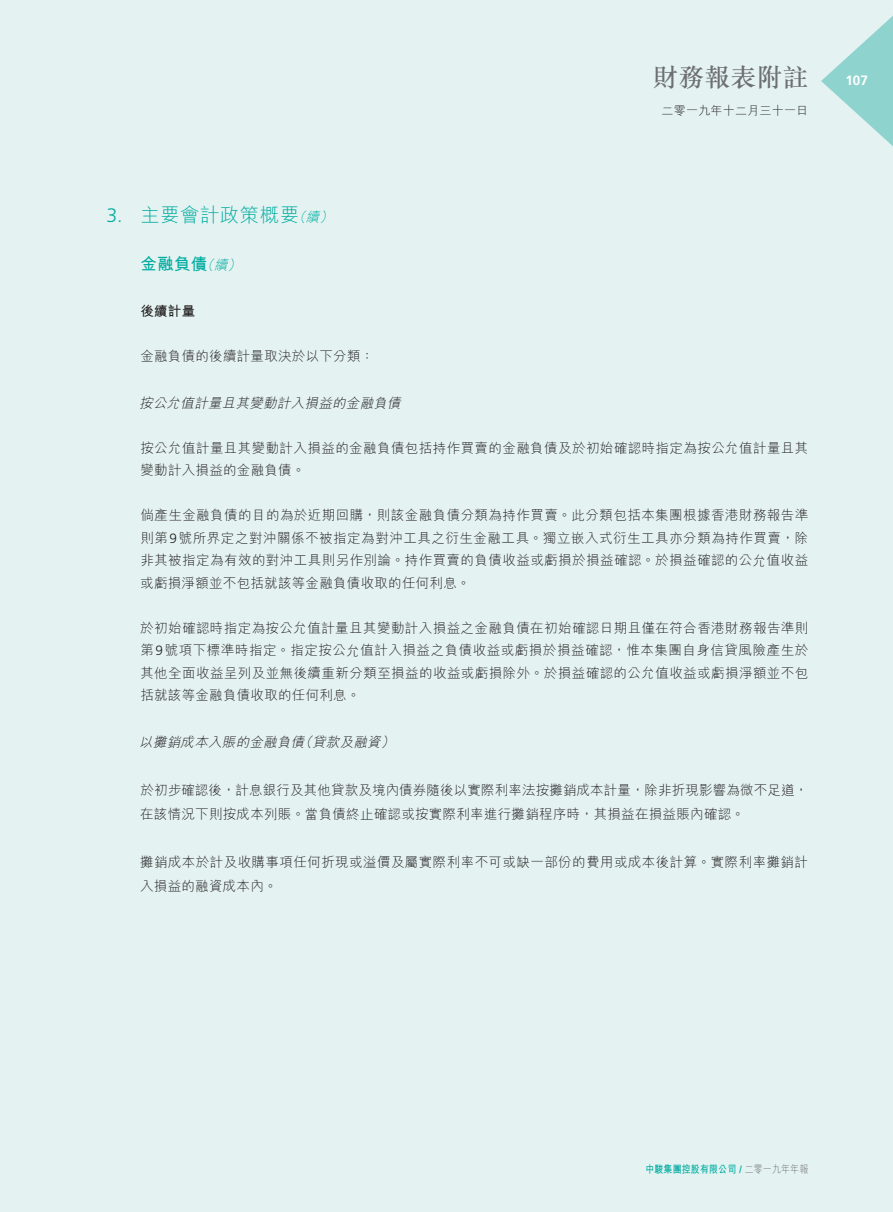
<style>
.page{position:relative;width:893px;height:1212px;background:#fff}
.page>*{position:absolute;margin:0;border:0;box-sizing:border-box;transform-origin:0 0}
.t1{font:25.5px "M Sung HK Medium E Ten B5 H";letter-spacing:.02em;color:#6d6e70}
.t2{font:19.5px "M Hei HK Light E Ten B5 H";letter-spacing:.02em;color:#00aca1}
.t3{font:16.5px "M Hei HK Bold E Ten B5 H";color:#00aca1}
.t4{font:13.5px/22.5px "M Hei HK Light E Ten B5 H";letter-spacing:.02em;color:#231f20}
.t5{font:italic 13.5px "M Hei HK Light E Ten B5 H";color:#231f20}
.t6{font:13.5px "M Hei HK Bold E Ten B5 H";color:#231f20}
.t7{font:700 13.5px "Frutiger LT Std";color:#fff}
.t8{font:12px "M Hei HK Light E Ten B5 H";letter-spacing:.02em;color:#231f20}
.t9{font:10.5px "M Hei HK Bold E Ten B5 H";letter-spacing:.02em;color:#00aca1;scale:.85 1}
.s1{font-family:"Frutiger LT Std";font-weight:300}
.s2{font-style:italic;font-size:13.5px}
.s3{font-family:"M Hei HK Light E Ten B5 H";font-style:italic;font-size:13.5px}
.s4{font-family:"Frutiger LT Std";font-weight:700;font-stretch:condensed}
.s5{font-family:"M Hei HK Light E Ten B5 H";color:#6d6e70}
</style>
<div class="page">
<div style="left:0;top:0;width:892px;height:1212px;background:#e4f3f1"></div>
<svg style="left:821px;top:17px;width:71px;height:128px"></svg>
<h1 class="t1" style="left:652px;top:68px;width:157px">財務報表附註</h1>
<p class="t8" style="left:661px;top:106px;width:148px">二零一九年十二月三十一日</p>
<h2 class="t2" style="left:106px;top:207px;width:230px"><span class="s1">3.</span> 主要會計政策概要<span class="s2">（續）</span></h2>
<p class="t3" style="left:140px;top:257px;width:105px">金融負債<span class="s3">（續）</span></p>
<p class="t6" style="left:140px;top:306px;width:56px">後續計量</p>
<p class="t4" style="left:140px;top:347px;width:235px">金融負債的後續計量取決於以下分類：</p>
<p class="t5" style="left:139px;top:398px;width:265px">按公允值計量且其變動計入損益的金融負債</p>
<p class="t4" style="left:140px;top:438px;width:669px">按公允值計量且其變動計入損益的金融負債包括持作買賣的金融負債及於初始確認時指定為按公允值計量且其變動計入損益的金融負債。</p>
<p class="t4" style="left:140px;top:506px;width:669px;text-align:justify">倘產生金融負債的目的為於近期回購，則該金融負債分類為持作買賣。此分類包括本集團根據香港財務報告準則第<span class="s1">9</span>號所界定之對沖關係不被指定為對沖工具之衍生金融工具。獨立嵌入式衍生工具亦分類為持作買賣，除非其被指定為有效的對沖工具則另作別論。持作買賣的負債收益或虧損於損益確認。於損益確認的公允值收益或虧損淨額並不包括就該等金融負債收取的任何利息。</p>
<p class="t4" style="left:140px;top:618px;width:669px;text-align:justify">於初始確認時指定為按公允值計量且其變動計入損益之金融負債在初始確認日期且僅在符合香港財務報告準則第<span class="s1">9</span>號項下標準時指定。指定按公允值計入損益之負債收益或虧損於損益確認，惟本集團自身信貸風險產生於其他全面收益呈列及並無後續重新分類至損益的收益或虧損除外。於損益確認的公允值收益或虧損淨額並不包括就該等金融負債收取的任何利息。</p>
<p class="t5" style="left:139px;top:737px;width:259px">以攤銷成本入賬的金融負債（貸款及融資）</p>
<p class="t4" style="left:140px;top:779px;width:669px;line-height:24px">於初步確認後，計息銀行及其他貸款及境內債券隨後以實際利率法按攤銷成本計量，除非折現影響為微不足道，在該情況下則按成本列賬。當負債終止確認或按實際利率進行攤銷程序時，其損益在損益賬內確認。</p>
<p class="t4" style="left:140px;top:851px;width:669px;line-height:24px">攤銷成本於計及收購事項任何折現或溢價及屬實際利率不可或缺一部份的費用或成本後計算。實際利率攤銷計入損益的融資成本內。</p>
<p class="t7" style="left:845px;top:73px;width:24px">107</p>
<p class="t9" style="left:645px;top:1165px;width:193px">中駿集團控股有限公司 <span class="s4">/</span> <span class="s5">二零一九年年報</span></p>
</div>
